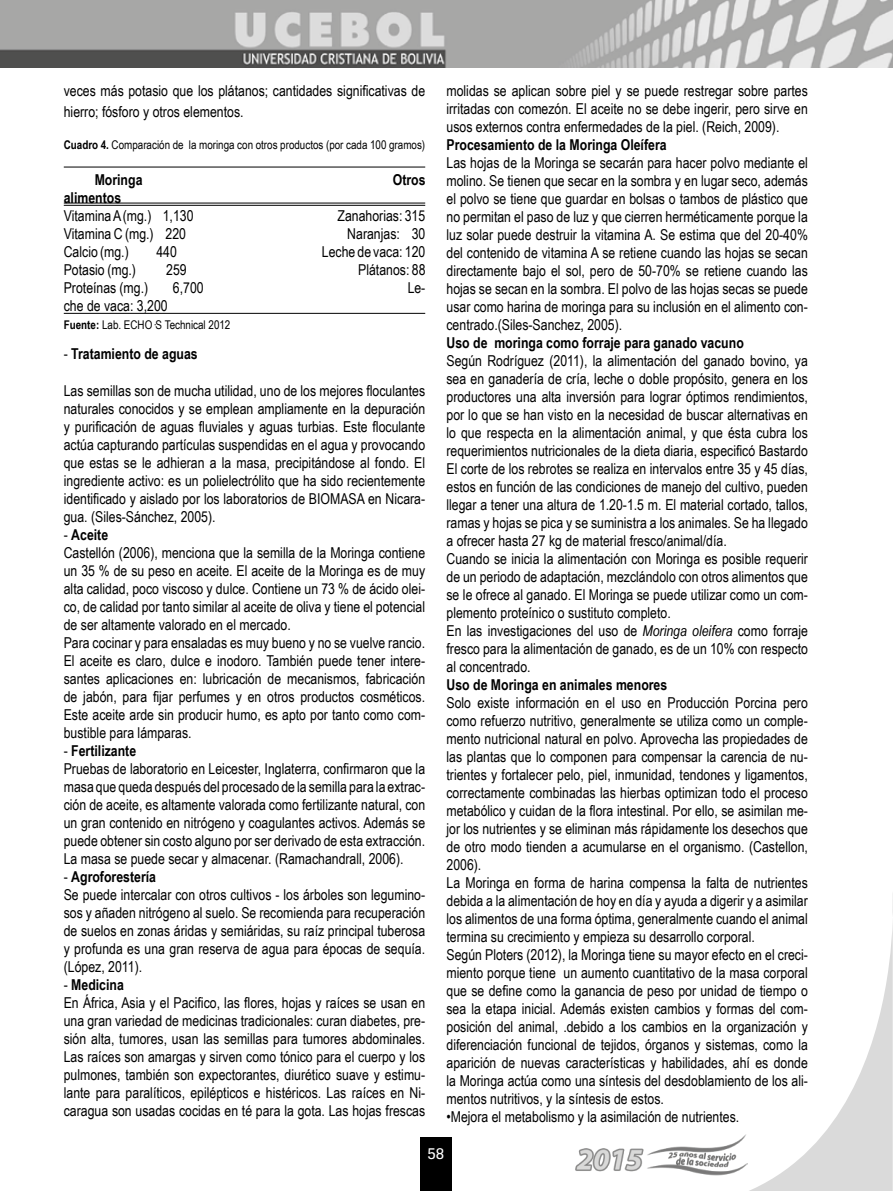
<style>
.page{position:relative;width:893px;height:1191px;background:#fff}
.page>*{position:absolute;margin:0;border:0;box-sizing:border-box;transform-origin:0 0}
.t1{font:15px/18px "Arial Narrow";color:#000}
.t2{font:700 15px "Arial Narrow";color:#000}
.t3{font:15px "Flama Basic";color:#fff}
.t4{font:12px "Arial Narrow";color:#000}
.s1{font-weight:700}
.s2{font-weight:400}
.s3{font-style:italic}
</style>
<div class="page">
<div style="left:420px;top:1137px;width:31px;height:54px;background:#000"></div>
<img style="left:575px;top:1148px;width:74px;height:24px">
<svg style="left:649px;top:894px;width:244px;height:297px"></svg>
<img style="left:0;top:0;width:893px;height:67px">
<hr style="left:64px;top:167px;width:361px;height:1px;background:#000">
<hr style="left:64px;top:205px;width:361px;height:1px;background:#000">
<hr style="left:64px;top:203px;width:361px;height:1px;background:#000">
<hr style="left:64px;top:313px;width:361px;height:1px;background:#000">
<p class="t1" style="left:64px;top:80px;width:363px;line-height:21px">veces más potasio que los plátanos; cantidades significativas de hierro; fósforo y otros elementos.</p>
<p class="t4" style="left:64px;top:138px;width:363px"><span class="s1">Cuadro 4.</span> Comparación de la moringa con otros productos (por cada 100 gramos)</p>
<p class="t2" style="left:95px;top:171px;width:49px">Moringa</p>
<p class="t2" style="left:393px;top:171px;width:34px">Otros</p>
<p class="t2" style="left:64px;top:189px;width:59px">alimentos</p>
<p class="t1" style="left:64px;top:207px;width:131px">Vitamina A (mg.) 1,130</p>
<p class="t1" style="left:338px;top:207px;width:89px">Zanahorias: 315</p>
<p class="t1" style="left:64px;top:225px;width:124px">Vitamina C (mg.) 220</p>
<p class="t1" style="left:347px;top:225px;width:80px">Naranjas: 30</p>
<p class="t1" style="left:64px;top:243px;width:67px">Calcio (mg.)</p>
<p class="t1" style="left:156px;top:243px;width:22px">440</p>
<p class="t1" style="left:322px;top:243px;width:105px">Leche de vaca: 120</p>
<p class="t1" style="left:64px;top:261px;width:74px">Potasio (mg.)</p>
<p class="t1" style="left:166px;top:261px;width:22px">259</p>
<p class="t1" style="left:358px;top:261px;width:69px">Plátanos: 88</p>
<p class="t1" style="left:64px;top:279px;width:86px">Proteínas (mg.)</p>
<p class="t1" style="left:173px;top:279px;width:32px">6,700</p>
<p class="t1" style="left:408px;top:279px;width:19px">Le-</p>
<p class="t1" style="left:64px;top:297px;width:105px">che de vaca: 3,200</p>
<p class="t4" style="left:64px;top:318px;width:168px"><span class="s1">Fuente:</span> Lab. ECHO·S Technical 2012</p>
<p class="t2" style="left:64px;top:345px;width:135px"><span class="s2">-</span> Tratamiento de aguas</p>
<p class="t1" style="left:64px;top:381px;width:363px;text-align:justify">Las semillas son de mucha utilidad, uno de los mejores floculantes naturales conocidos y se emplean ampliamente en la depuración y purificación de aguas fluviales y aguas turbias. Este floculante actúa capturando partículas suspendidas en el agua y provocando que estas se le adhieran a la masa, precipitándose al fondo. El ingrediente activo: es un polielectrólito que ha sido recientemente identificado y aislado por los laboratorios de BIOMASA en Nicara&shy;gua. (Siles-Sánchez, 2005).</p>
<p class="t1" style="left:64px;top:525px;width:363px">- <span class="s1">Aceite<br></span>Castellón (2006), menciona que la semilla de la Moringa contiene un 35 % de su peso en aceite. El aceite de la Moringa es de muy alta calidad, poco viscoso y dulce. Contiene un 73 % de ácido olei&shy;co, de calidad por tanto similar al aceite de oliva y tiene el potencial de ser altamente valorado en el mercado.<br>Para cocinar y para ensaladas es muy bueno y no se vuelve rancio.<br>El aceite es claro, dulce e inodoro. También puede tener intere&shy;santes aplicaciones en: lubricación de mecanismos, fabricación de jabón, para fijar perfumes y en otros productos cosméticos.<br>Este aceite arde sin producir humo, es apto por tanto como com&shy;bustible para lámparas.</p>
<p class="t1" style="left:64px;top:741px;width:363px">- <span class="s1">Fertilizante<br></span>Pruebas de laboratorio en Leicester, Inglaterra, confirmaron que la masa que queda después del procesado de la semilla para la extrac&shy;ción de aceite, es altamente valorada como fertilizante natural, con un gran contenido en nitrógeno y coagulantes activos. Además se puede obtener sin costo alguno por ser derivado de esta extracción.<br>La masa se puede secar y almacenar. (Ramachandrall, 2006).</p>
<p class="t1" style="left:64px;top:867px;width:363px">- <span class="s1">Agroforestería<br></span>Se puede intercalar con otros cultivos - los árboles son legumino&shy;sos y añaden nitrógeno al suelo. Se recomienda para recuperación de suelos en zonas áridas y semiáridas, su raíz principal tuberosa y profunda es una gran reserva de agua para épocas de sequía. (López, 2011).</p>
<p class="t1" style="left:64px;top:975px;width:363px">- <span class="s1">Medicina<br></span>En África, Asia y el Pacifico, las flores, hojas y raíces se usan en una gran variedad de medicinas tradicionales: curan diabetes, pre&shy;sión alta, tumores, usan las semillas para tumores abdominales.<br>Las raíces son amargas y sirven como tónico para el cuerpo y los pulmones, también son expectorantes, diurético suave y estimu&shy;lante para paralíticos, epilépticos e histéricos. Las raíces en Ni&shy;caragua son usadas cocidas en té para la gota. Las hojas frescas</p>
<p class="t1" style="left:446px;top:82px;width:363px;text-align:justify">molidas se aplican sobre piel y se puede restregar sobre partes irritadas con comezón. El aceite no se debe ingerir, pero sirve en usos externos contra enfermedades de la piel. (Reich, 2009).</p>
<p class="t2" style="left:446px;top:136px;width:222px">Procesamiento de la Moringa Oleífera</p>
<p class="t1" style="left:446px;top:154px;width:363px;text-align:justify">Las hojas de la Moringa se secarán para hacer polvo mediante el molino. Se tienen que secar en la sombra y en lugar seco, además el polvo se tiene que guardar en bolsas o tambos de plástico que no permitan el paso de luz y que cierren herméticamente porque la luz solar puede destruir la vitamina A. Se estima que del 20-40% del contenido de vitamina A se retiene cuando las hojas se secan directamente bajo el sol, pero de 50-70% se retiene cuando las hojas se secan en la sombra. El polvo de las hojas secas se puede usar como harina de moringa para su inclusión en el alimento con&shy;centrado.(Siles-Sanchez, 2005).</p>
<p class="t2" style="left:446px;top:334px;width:299px">Uso de moringa como forraje para ganado vacuno</p>
<p class="t1" style="left:446px;top:352px;width:363px">Según Rodríguez (2011), la alimentación del ganado bovino, ya sea en ganadería de cría, leche o doble propósito, genera en los productores una alta inversión para lograr óptimos rendimientos, por lo que se han visto en la necesidad de buscar alternativas en lo que respecta en la alimentación animal, y que ésta cubra los requerimientos nutricionales de la dieta diaria, especificó Bastardo El corte de los rebrotes se realiza en intervalos entre 35 y 45 días, estos en función de las condiciones de manejo del cultivo, pueden llegar a tener una altura de 1.20-1.5 m. El material cortado, tallos, ramas y hojas se pica y se suministra a los animales. Se ha llegado a ofrecer hasta 27 kg de material fresco/animal/día.<br>Cuando se inicia la alimentación con Moringa es posible requerir de un periodo de adaptación, mezclándolo con otros alimentos que se le ofrece al ganado. El Moringa se puede utilizar como un com&shy;plemento proteínico o sustituto completo.<br>En las investigaciones del uso de <span class="s3">Moringa oleifera</span> como forraje fresco para la alimentación de ganado, es de un 10% con respecto al concentrado.</p>
<p class="t2" style="left:446px;top:676px;width:222px">Uso de Moringa en animales menores</p>
<p class="t1" style="left:446px;top:694px;width:363px">Solo existe información en el uso en Producción Porcina pero como refuerzo nutritivo, generalmente se utiliza como un comple&shy;mento nutricional natural en polvo. Aprovecha las propiedades de las plantas que lo componen para compensar la carencia de nu&shy;trientes y fortalecer pelo, piel, inmunidad, tendones y ligamentos, correctamente combinadas las hierbas optimizan todo el proceso metabólico y cuidan de la flora intestinal. Por ello, se asimilan me&shy;jor los nutrientes y se eliminan más rápidamente los desechos que de otro modo tienden a acumularse en el organismo. (Castellon, 2006).<br>La Moringa en forma de harina compensa la falta de nutrientes debida a la alimentación de hoy en día y ayuda a digerir y a asimilar los alimentos de una forma óptima, generalmente cuando el animal termina su crecimiento y empieza su desarrollo corporal.<br>Según Ploters (2012), la Moringa tiene su mayor efecto en el creci&shy;miento porque tiene un aumento cuantitativo de la masa corporal que se define como la ganancia de peso por unidad de tiempo o sea la etapa inicial. Además existen cambios y formas del com&shy;posición del animal, .debido a los cambios en la organización y diferenciación funcional de tejidos, órganos y sistemas, como la aparición de nuevas características y habilidades, ahí es donde la Moringa actúa como una síntesis del desdoblamiento de los ali&shy;mentos nutritivos, y la síntesis de estos.</p>
<p class="t1" style="left:446px;top:1108px;width:294px">•Mejora el metabolismo y la asimilación de nutrientes.</p>
<p class="t3" style="left:427px;top:1143px;width:18px">58</p>
</div>
